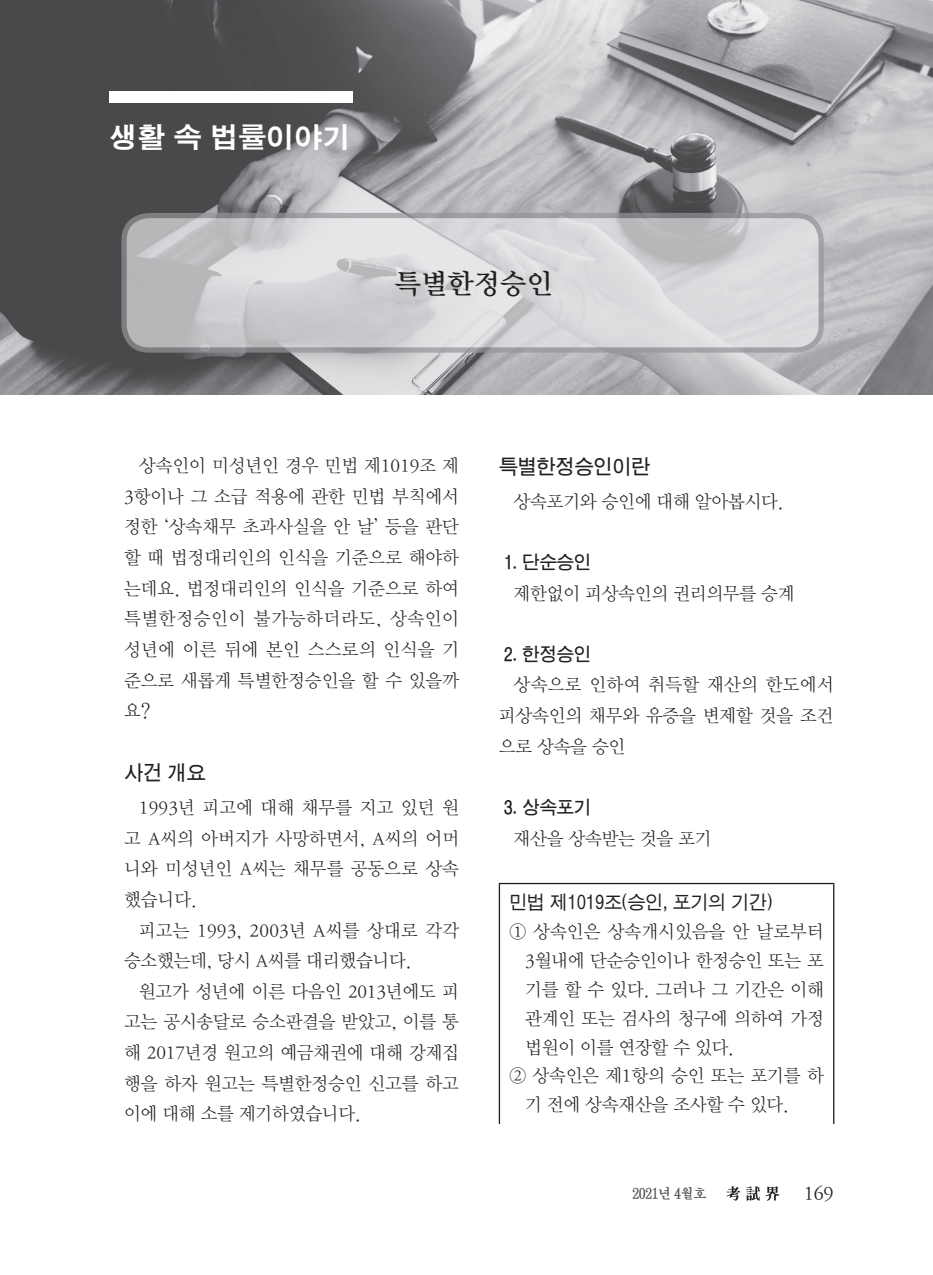
<style>
.page{position:relative;width:933px;height:1275px;background:#fff}
.page>*{position:absolute;margin:0;border:0;box-sizing:border-box;transform-origin:0 0}
.t1{font:28px "D Xgo Std 60";color:#fff}
.t2{font:28px "DX Nmu Std 40";color:#231f20}
.t3{font:20.12px "D Xgo Std 40";letter-spacing:-.01em;color:#231f20;scale:.95 1}
.t4{font:19.25px "DX Nmu Std 30";color:#231f20}
.t5{font:18.38px/30.6px "DX Nmu Std 20";letter-spacing:-.005em;color:#231f20;text-align:justify}
.t6{font:18.38px "D Xgo Std 40";letter-spacing:-.01em;color:#231f20;scale:.95 1}
.t7{font:18.38px "D Xgo Std 30";letter-spacing:-.01em;color:#231f20}
.t8{font:14px "D Xmu Std 40";letter-spacing:-.05em;color:#231f20;scale:.95 1}
</style>
<div class="page">
<svg style="left:726px;top:1186px;width:14px;height:15px"></svg>
<svg style="left:746px;top:1186px;width:33px;height:15px"></svg>
<hr style="left:499px;top:883px;width:335px;height:1px;background:#231f20">
<hr style="left:499px;top:884px;width:1px;height:240px;background:#231f20">
<hr style="left:833px;top:884px;width:1px;height:240px;background:#231f20">
<img style="left:0;top:0;width:933px;height:394px">
<svg style="left:124px;top:216px;width:697px;height:134px;background:#d1d2d4"></svg>
<div style="left:121px;top:213px;width:702px;height:140px;border:5px solid #939598;border-radius:25px"></div>
<div style="left:109px;top:92px;width:243px;height:11px;background:#fff"></div>
<h1 class="t1" style="left:109px;top:123px;width:242px">생활 속 법률이야기</h1>
<h1 class="t2" style="left:395px;top:269px;width:159px">특별한정승인</h1>
<p class="t5" style="left:124px;top:451px;width:336px;text-indent:15px">상속인이 미성년인 경우 민법 제1019조 제 3항이나 그 소급 적용에 관한 민법 부칙에서 정한 ‘상속채무 초과사실을 안 날’ 등을 판단 할 때 법정대리인의 인식을 기준으로 해야하 는데요. 법정대리인의 인식을 기준으로 하여 특별한정승인이 불가능하더라도, 상속인이 성년에 이른 뒤에 본인 스스로의 인식을 기 준으로 새롭게 특별한정승인을 할 수 있을까 요?</p>
<p class="t3" style="left:124px;top:762px;width:87px">사건 개요</p>
<p class="t5" style="left:124px;top:793px;width:336px;text-indent:15px">1993년 피고에 대해 채무를 지고 있던 원 고 A씨의 아버지가 사망하면서, A씨의 어머 니와 미성년인 A씨는 채무를 공동으로 상속 했습니다.</p>
<p class="t5" style="left:124px;top:915px;width:336px;text-indent:15px">피고는 1993, 2003년 A씨를 상대로 각각 승소했는데, 당시 A씨를 대리했습니다.</p>
<p class="t5" style="left:124px;top:976px;width:336px;text-indent:15px">원고가 성년에 이른 다음인 2013년에도 피 고는 공시송달로 승소판결을 받았고, 이를 통 해 2017년경 원고의 예금채권에 대해 강제집 행을 하자 원고는 특별한정승인 신고를 하고 이에 대해 소를 제기하였습니다.</p>
<p class="t3" style="left:499px;top:456px;width:161px">특별한정승인이란</p>
<p class="t5" style="left:513px;top:486px;width:271px">상속포기와 승인에 대해 알아봅시다.</p>
<p class="t6" style="left:504px;top:553px;width:94px">1. 단순승인</p>
<p class="t5" style="left:513px;top:578px;width:282px">제한없이 피상속인의 권리의무를 승계</p>
<p class="t6" style="left:504px;top:645px;width:94px">2. 한정승인</p>
<p class="t5" style="left:499px;top:670px;width:336px;text-indent:15px">상속으로 인하여 취득할 재산의 한도에서 피상속인의 채무와 유증을 변제할 것을 조건 으로 상속을 승인</p>
<p class="t6" style="left:504px;top:798px;width:94px">3. 상속포기</p>
<p class="t5" style="left:513px;top:823px;width:200px">재산을 상속받는 것을 포기</p>
<p class="t7" style="left:509px;top:893px;width:264px">민법 제1019조(승인, 포기의 기간)</p>
<p class="t5" style="left:509px;top:917px;width:316px">① 상속인은 상속개시있음을 안 날로부터</p>
<p class="t5" style="left:525px;top:946px;width:300px">3월내에 단순승인이나 한정승인 또는 포</p>
<p class="t5" style="left:525px;top:974px;width:300px">기를 할 수 있다. 그러나 그 기간은 이해</p>
<p class="t5" style="left:525px;top:1003px;width:300px">관계인 또는 검사의 청구에 의하여 가정</p>
<p class="t5" style="left:525px;top:1032px;width:210px">법원이 이를 연장할 수 있다.</p>
<p class="t5" style="left:509px;top:1061px;width:316px">② 상속인은 제1항의 승인 또는 포기를 하</p>
<p class="t5" style="left:525px;top:1090px;width:265px">기 전에 상속재산을 조사할 수 있다.</p>
<p class="t8" style="left:632px;top:1186px;width:80px">2021년 4월호</p>
<p class="t4" style="left:804px;top:1183px;width:31px">169</p>
</div>
